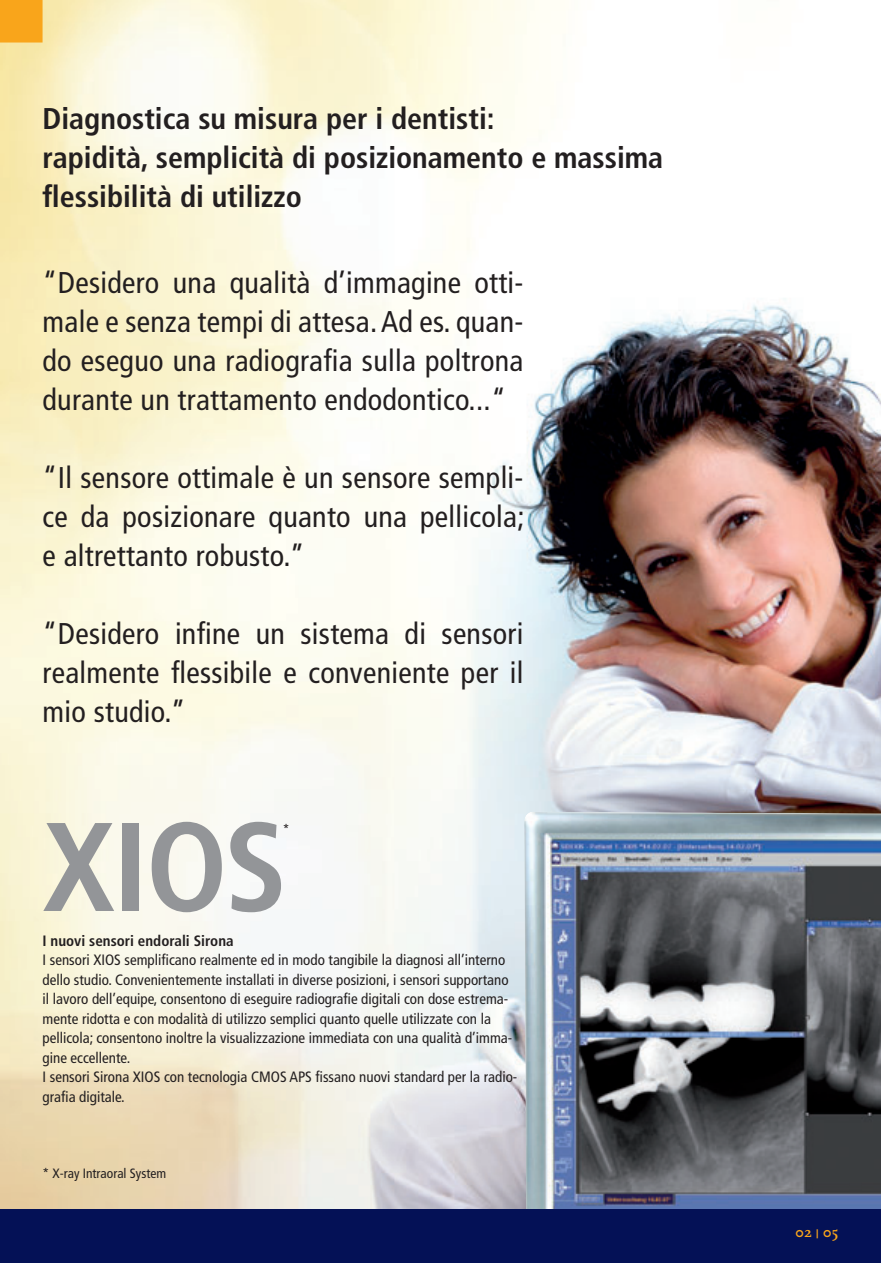
<style>
.page{position:relative;width:881px;height:1263px;background:#fff}
.page>*{position:absolute;margin:0;border:0;box-sizing:border-box;transform-origin:0 0}
.t1{font:700 condensed 126px "Frutiger";color:#939598}
.t2{font:condensed 30px/39px "Frutiger";letter-spacing:.01em;color:#231f20;text-align:justify}
.t3{font:700 condensed 30px/39px "Frutiger";color:#231f20}
.t4{font:condensed 15px/19.5px "Frutiger";color:#231f20}
.t5{font:700 condensed 15px "Frutiger";color:#231f20}
.t6{font:700 15px "Scala";color:#f9a51b}
.t7{font:condensed 13.5px "Frutiger";color:#231f20}
.s1{font-size:9px}
</style>
<div class="page">
<hr style="left:880px;top:0;width:1px;height:1263px;background:#000">
<hr style="left:880px;top:0;width:1px;height:405px;background:#e7e6de">
<hr style="left:880px;top:0;width:1px;height:43px;background:#f9a51b">
<hr style="left:880px;top:1152px;width:1px;height:111px;background:#041156">
<img style="left:0;top:0;width:880px;height:1210px">
<div style="left:0;top:0;width:43px;height:43px;background:#f9a51b"></div>
<img style="left:524px;top:812px;width:356px;height:398px">
<div style="left:0;top:1210px;width:880px;height:53px;background:#041156"></div>
<h2 class="t3" style="left:43px;top:101px;width:622px">Diagnostica su misura per i dentisti:<br>rapidità, semplicità di posizionamento e massima flessibilità di utilizzo</h2>
<h2 class="t2" style="left:43px;top:265px;width:482px">“Desidero una qualità d’immagine otti&shy;male e senza tempi di attesa. Ad es. quan&shy;do eseguo una radiografia sulla poltrona durante un trattamento endodontico...“</h2>
<h2 class="t2" style="left:43px;top:460px;width:483px">“Il sensore ottimale è un sensore sempli&shy;ce da posizionare quanto una pellicola; e altrettanto robusto.”</h2>
<h2 class="t2" style="left:43px;top:616px;width:482px">“Desidero infine un sistema di sensori realmente flessibile e conveniente per il mio studio.”</h2>
<h1 class="t1" style="left:43px;top:816px;width:246px">XIOS</h1>
<p class="t7" style="left:283px;top:824px;width:8px">*</p>
<p class="t5" style="left:43px;top:934px;width:192px">I nuovi sensori endorali Sirona</p>
<p class="t4" style="left:43px;top:951px;width:476px">I sensori XIOS semplificano realmente ed in modo tangibile la diagnosi all’interno dello studio. Convenientemente installati in diverse posizioni, i sensori supportano il lavoro dell’equipe, consentono di eseguire radiografie digitali con dose estrema&shy;mente ridotta e con modalità di utilizzo semplici quanto quelle utilizzate con la pellicola; consentono inoltre la visualizzazione immediata con una qualità d’imma&shy;gine eccellente.<br>I sensori Sirona XIOS con tecnologia CMOS APS fissano nuovi standard per la radio&shy;grafia digitale.</p>
<p class="t7" style="left:43px;top:1168px;width:125px">* X-ray Intraoral System</p>
<p class="t6" style="left:794px;top:1226px;width:45px">02 <span class="s1">|</span> 05</p>
</div>
